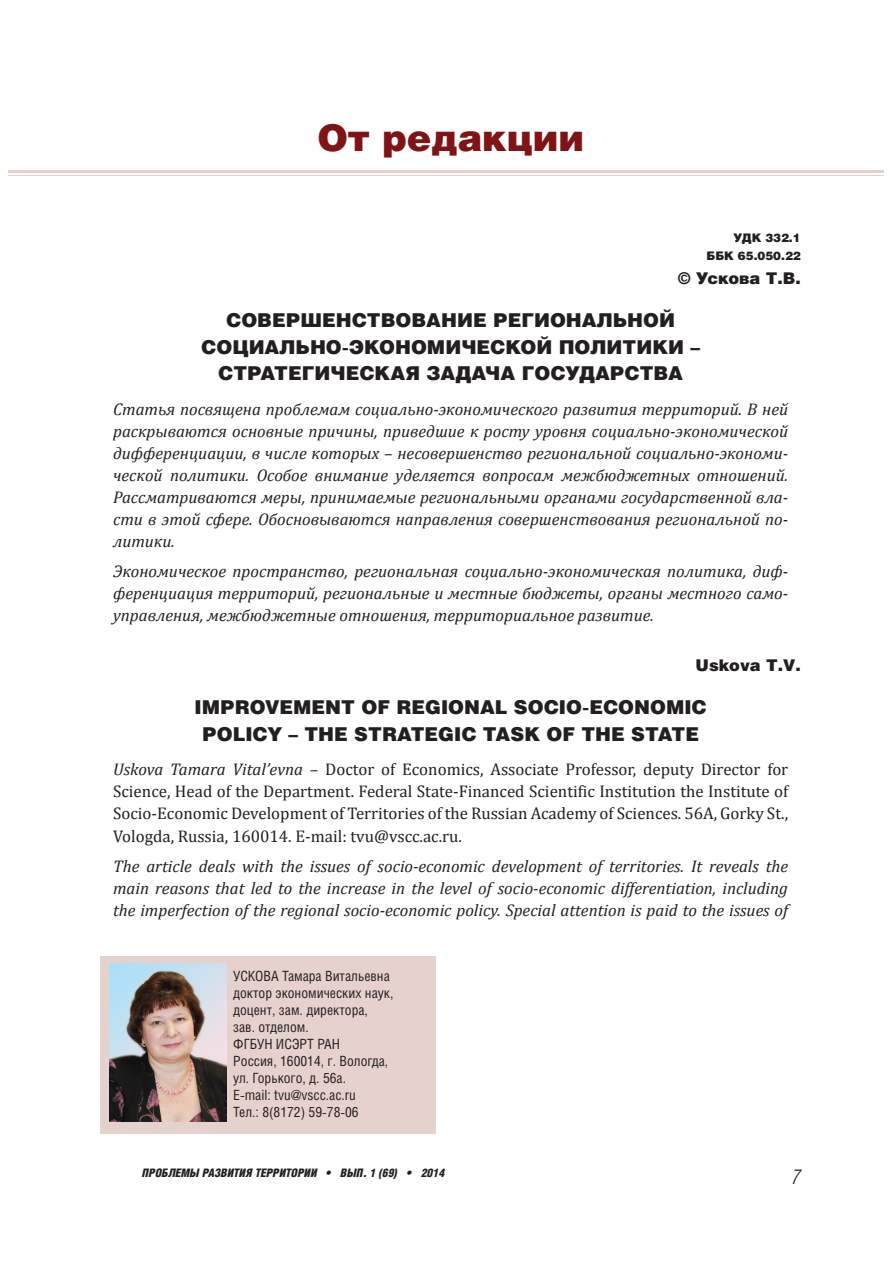
<style>
.page{position:relative;width:893px;height:1263px;background:#fff}
.page>*{position:absolute;margin:0;border:0;box-sizing:border-box;transform-origin:0 0}
.t1{font:900 36.75px "Helios";color:#7f1315}
.t2{font:italic 300 20.55px "Helios Cond";color:#231f20}
.t3{font:900 19.05px/26.4px "Helios";color:#231f20;text-align:center}
.t4{font:italic 16.95px/22px "Cambria";color:#231f20;text-align:justify}
.t5{font:16.95px/22px "Cambria";color:#231f20;text-align:justify}
.t6{font:900 16.2px "Helios";color:#231f20}
.t7{font:14.1px/17px "Helios Cond";color:#231f20}
.t8{font:italic 900 11.7px "Helios Cond";color:#231f20}
.t9{font:900 11.7px/18.3px "Helios";color:#231f20;text-align:right}
.s1{font-style:italic}
</style>
<div class="page">
<hr style="left:9px;top:170px;width:875px;height:3px;background:#e5d2cc">
<hr style="left:9px;top:175px;width:875px;height:1px;background:#e5d2cc">
<div style="left:100px;top:956px;width:336px;height:178px;background:#e5d2cc"></div>
<img style="left:110px;top:963px;width:116px;height:159px">
<h1 class="t1" style="left:317px;top:125px;width:268px">От редакции</h1>
<p class="t9" style="left:707px;top:230px;width:96px">УДК 332.1<br>ББК 65.050.22</p>
<p class="t6" style="left:678px;top:272px;width:124px">© Ускова Т.В.</p>
<p class="t3" style="left:201px;top:309px;width:500px">СОВЕРШЕНСТВОВАНИЕ РЕГИОНАЛЬНОЙ<br>СОЦИАЛЬНО-ЭКОНОМИЧЕСКОЙ ПОЛИТИКИ –<br>СТРАТЕГИЧЕСКАЯ ЗАДАЧА ГОСУДАРСТВА</p>
<p class="t4" style="left:113px;top:397px;width:677px">Статья посвящена проблемам социально-экономического развития территорий. В ней раскрываются основные причины, приведшие к росту уровня социально-экономической дифференциации, в числе которых – несовершенство региональной социально-экономи&shy;ческой политики. Особое внимание уделяется вопросам межбюджетных отношений.<br>Рассматриваются меры, принимаемые региональными органами государственной вла&shy;сти в этой сфере. Обосновываются направления совершенствования региональной по&shy;литики.</p>
<p class="t4" style="left:113px;top:560px;width:677px">Экономическое пространство, региональная социально-экономическая политика, диф&shy;ференциация территорий, региональные и местные бюджеты, органы местного само&shy;управления, межбюджетные отношения, территориальное развитие.</p>
<p class="t6" style="left:696px;top:659px;width:107px">Uskova T.V.</p>
<p class="t3" style="left:195px;top:696px;width:514px">IMPROVEMENT OF REGIONAL SOCIO-ECONOMIC<br>POLICY – THE STRATEGIC TASK OF THE STATE</p>
<p class="t5" style="left:113px;top:758px;width:677px"><span class="s1">Uskova Tamara Vital’evna –</span> Doctor of Economics, Associate Professor, deputy Director for Science, Head of the Department. Federal State-Financed Scientific Institution the Institute of Socio-Economic Development of Territories of the Russian Academy of Sciences. 56A, Gorky St., Vologda, Russia, 160014. E-mail: tvu@vscc.ac.ru.</p>
<p class="t4" style="left:113px;top:855px;width:677px">The article deals with the issues of socio-economic development of territories. It reveals the main reasons that led to the increase in the level of socio-economic differentiation, including the imperfection of the regional socio-economic policy. Special attention is paid to the issues of</p>
<p class="t7" style="left:233px;top:967px;width:162px">УСКОВА Тамара Витальевна доктор экономических наук, доцент, зам. директора,<br>зав. отделом.<br>ФГБУН ИСЭРТ РАН<br>Россия, 160014, г. Вологда, ул. Горького, д. 56а.<br>E-mail: tvu@vscc.ac.ru<br>Тел.: 8(8172) 59-78-06</p>
<p class="t8" style="left:142px;top:1166px;width:304px">ПРОБЛЕМЫ РАЗВИТИЯ ТЕРРИТОРИИ • ВЫП. 1 (69) • 2014</p>
<p class="t2" style="left:792px;top:1165px;width:10px">7</p>
</div>
